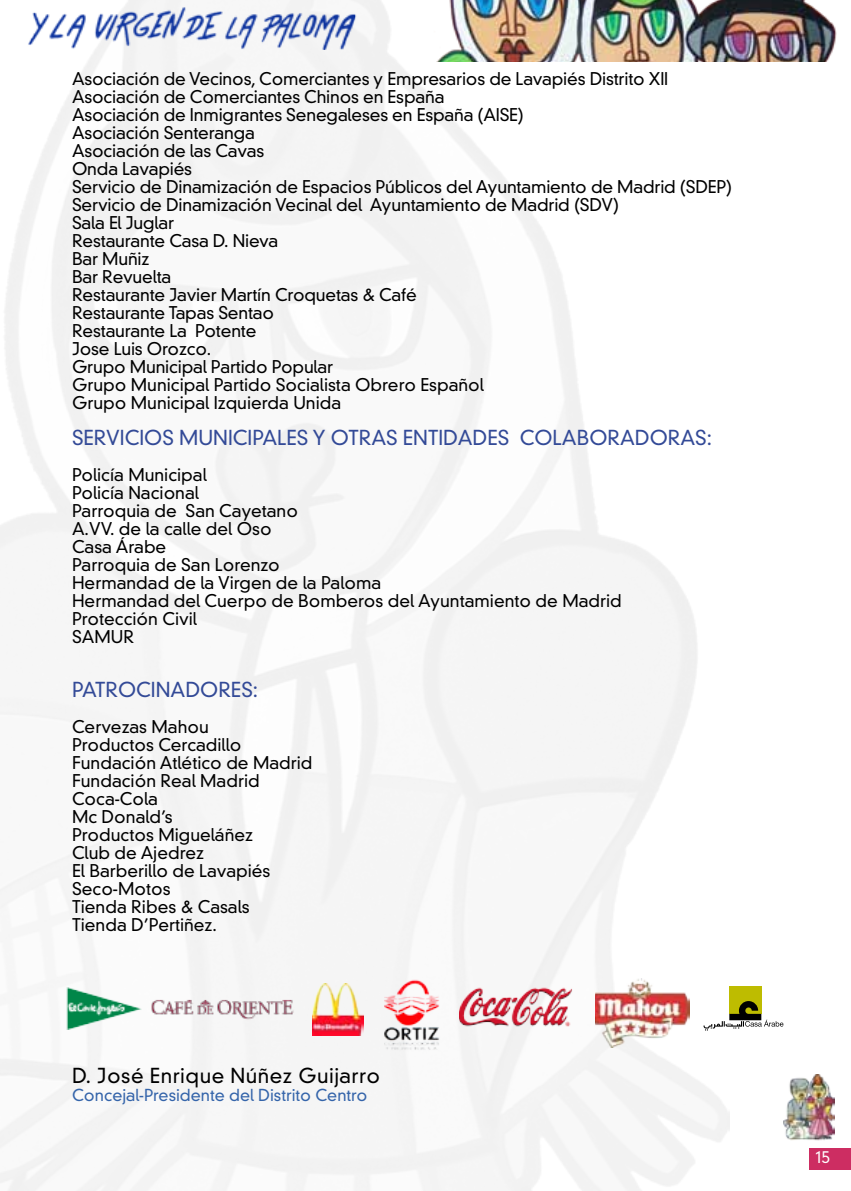
<style>
.page{position:relative;width:851px;height:1191px;background:#fff}
.page>*{position:absolute;margin:0;border:0;box-sizing:border-box;transform-origin:0 0}
.t1{font:300 20px "DIN Neuzeit Grotesk Std";color:#334a97}
.t2{font:300 20px "DIN Neuzeit Grotesk Std";letter-spacing:.025em;color:#000}
.t3{font:300 17px/18px "DIN Neuzeit Grotesk Std";letter-spacing:-.01em;color:#000}
.t4{font:300 16px "DIN Neuzeit Grotesk Std";color:#3464aa}
.t5{font:300 16px "DIN Neuzeit Grotesk Std";color:#fff}
</style>
<div class="page">
<img style="left:0;top:0;width:729px;height:1191px">
<div style="left:808px;top:1148px;width:42px;height:22px;background:#cd2d62"></div>
<img style="left:0;top:0;width:361px;height:49px">
<img style="left:783px;top:1074px;width:51px;height:66px">
<img style="left:425px;top:0;width:412px;height:62px">
<img style="left:67px;top:987px;width:75px;height:42px">
<img style="left:147px;top:996px;width:149px;height:26px">
<img style="left:312px;top:983px;width:51px;height:52px">
<div style="left:729px;top:986px;width:32px;height:27px;background:#bebc00"></div>
<svg style="left:703px;top:1001px;width:80px;height:29px"></svg>
<img style="left:384px;top:978px;width:63px;height:74px">
<img style="left:459px;top:986px;width:115px;height:41px">
<img style="left:595px;top:978px;width:94px;height:70px">
<p class="t3" style="left:72px;top:70px;width:661px">Asociación de Vecinos, Comerciantes y Empresarios de Lavapiés Distrito XII Asociación de Comerciantes Chinos en España<br>Asociación de Inmigrantes Senegaleses en España (AISE)<br>Asociación Senteranga<br>Asociación de las Cavas<br>Onda Lavapiés<br>Servicio de Dinamización de Espacios Públicos del Ayuntamiento de Madrid (SDEP)<br>Servicio de Dinamización Vecinal del Ayuntamiento de Madrid (SDV)<br>Sala El Juglar<br>Restaurante Casa D. Nieva<br>Bar Muñiz<br>Bar Revuelta<br>Restaurante Javier Martín Croquetas &amp; Café<br>Restaurante Tapas Sentao<br>Restaurante La Potente<br>Jose Luis Orozco.<br>Grupo Municipal Partido Popular<br>Grupo Municipal Partido Socialista Obrero Español<br>Grupo Municipal Izquierda Unida</p>
<p class="t1" style="left:72px;top:426px;width:641px">SERVICIOS MUNICIPALES Y OTRAS ENTIDADES COLABORADORAS:</p>
<p class="t3" style="left:72px;top:466px;width:551px">Policía Municipal<br>Policía Nacional<br>Parroquia de San Cayetano<br>A.VV. de la calle del Oso<br>Casa Árabe<br>Parroquia de San Lorenzo<br>Hermandad de la Virgen de la Paloma<br>Hermandad del Cuerpo de Bomberos del Ayuntamiento de Madrid<br>Protección Civil<br>SAMUR</p>
<p class="t1" style="left:72px;top:678px;width:187px">PATROCINADORES:</p>
<p class="t3" style="left:72px;top:718px;width:242px">Cervezas Mahou<br>Productos Cercadillo<br>Fundación Atlético de Madrid<br>Fundación Real Madrid<br>Coca-Cola<br>Mc Donald’s<br>Productos Migueláñez<br>Club de Ajedrez<br>El Barberillo de Lavapiés<br>Seco-Motos<br>Tienda Ribes &amp; Casals<br>Tienda D’Pertiñez.</p>
<p class="t2" style="left:72px;top:1064px;width:309px">D. José Enrique Núñez Guijarro</p>
<p class="t4" style="left:72px;top:1085px;width:297px">Concejal-Presidente del Distrito Centro</p>
<p class="t5" style="left:815px;top:1147px;width:16px">15</p>
</div>
